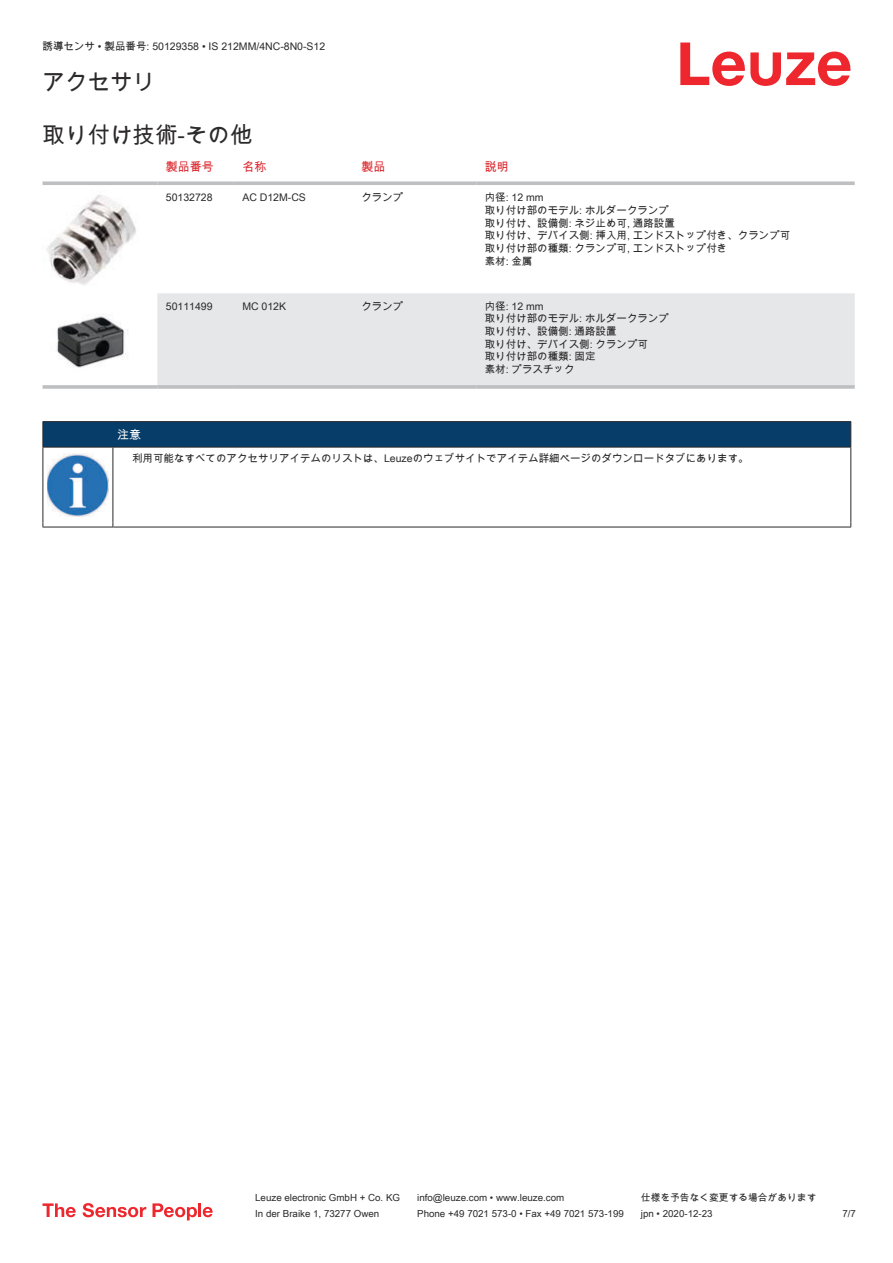
<style>
.page{position:relative;width:893px;height:1263px;background:#fff}
.page>*{position:absolute;margin:0;border:0;box-sizing:border-box;transform-origin:0 0}
.t1{font:22.5px "Arial Unicode MS";color:#2b292a}
.t2{font:12px "Arial Unicode MS";color:#db2a30}
.t3{font:12px "Arial Unicode MS";color:#fff}
.t4{font:10.5px/12.6px "Arial Unicode MS";color:#2b292a}
.t5{font:9.75px "Arial Unicode MS";color:#2b292a}
</style>
<div class="page">
<svg style="left:680px;top:43px;width:170px;height:43px"></svg>
<div style="left:157px;top:293px;width:698px;height:92px;background:#e6e7e9"></div>
<svg style="left:43px;top:181px;width:114px;height:4px"></svg>
<svg style="left:157px;top:181px;width:77px;height:4px"></svg>
<svg style="left:234px;top:181px;width:119px;height:4px"></svg>
<svg style="left:353px;top:181px;width:123px;height:4px"></svg>
<svg style="left:476px;top:181px;width:379px;height:4px;background:#c4c6c8"></svg>
<hr style="left:43px;top:385px;width:114px;height:4px;background:#bdbfc1">
<hr style="left:157px;top:385px;width:77px;height:4px;background:#c4c5c7">
<hr style="left:234px;top:385px;width:119px;height:4px;background:#bdbfc1">
<svg style="left:353px;top:385px;width:123px;height:4px"></svg>
<hr style="left:476px;top:385px;width:379px;height:4px;background:#c4c5c7">
<img style="left:47px;top:194px;width:89px;height:92px">
<img style="left:56px;top:314px;width:72px;height:54px">
<svg style="left:44px;top:448px;width:806px;height:79px"></svg>
<hr style="left:43px;top:421px;width:70px;height:1px;background:#2b292a">
<hr style="left:43px;top:447px;width:70px;height:1px;background:#2b292a">
<hr style="left:113px;top:421px;width:738px;height:1px;background:#2b292a">
<div style="left:43px;top:422px;width:808px;height:25px;background:#063d69"></div>
<hr style="left:113px;top:447px;width:738px;height:1px;background:#2b292a">
<hr style="left:43px;top:447px;width:1px;height:75px;background:#2b292a">
<hr style="left:113px;top:447px;width:1px;height:75px;background:#2b292a">
<hr style="left:850px;top:447px;width:1px;height:75px;background:#2b292a">
<hr style="left:43px;top:527px;width:70px;height:1px;background:#2b292a">
<hr style="left:113px;top:527px;width:738px;height:1px;background:#2b292a">
<img style="left:47px;top:453px;width:61px;height:63px">
<div style="left:115px;top:448px;width:734px;height:20px;background:#fff"></div>
<svg style="left:43px;top:1203px;width:33px;height:14px"></svg>
<svg style="left:83px;top:1203px;width:63px;height:14px"></svg>
<svg style="left:153px;top:1203px;width:44px;height:17px"></svg>
<hr style="left:198px;top:1203px;width:3px;height:14px;background:#ed272d">
<svg style="left:203px;top:1207px;width:10px;height:10px"></svg>
<p class="t4" style="left:43px;top:40px;width:284px">誘導センサ • 製品番号: 50129358 • IS 212MM/4NC-8N0-S12</p>
<h1 class="t1" style="left:43px;top:66px;width:114px">アクセサリ</h1>
<h1 class="t1" style="left:43px;top:119px;width:211px">取り付け技術-その他</h1>
<p class="t2" style="left:166px;top:158px;width:49px">製品番号</p>
<p class="t2" style="left:242px;top:158px;width:25px">名称</p>
<p class="t2" style="left:361px;top:158px;width:25px">製品</p>
<p class="t2" style="left:485px;top:158px;width:25px">説明</p>
<p class="t4" style="left:166px;top:191px;width:48px">50132728</p>
<p class="t4" style="left:242px;top:191px;width:65px">AC D12M-CS</p>
<p class="t4" style="left:361px;top:191px;width:43px">クランプ</p>
<p class="t4" style="left:485px;top:191px;width:307px">内径: 12 mm<br>取り付け部のモデル: ホルダークランプ<br>取り付け、設備側: ネジ止め可, 通路設置<br>取り付け、デバイス側: 挿入用, エンドストップ付き、クランプ可取り付け部の種類: クランプ可, エンドストップ付き<br>素材: 金属</p>
<p class="t4" style="left:166px;top:300px;width:48px">50111499</p>
<p class="t4" style="left:242px;top:300px;width:45px">MC 012K</p>
<p class="t4" style="left:361px;top:300px;width:43px">クランプ</p>
<p class="t4" style="left:485px;top:300px;width:186px">内径: 12 mm<br>取り付け部のモデル: ホルダークランプ取り付け、設備側: 通路設置<br>取り付け、デバイス側: クランプ可<br>取り付け部の種類: 固定<br>素材: プラスチック</p>
<p class="t3" style="left:117px;top:426px;width:25px">注意</p>
<p class="t4" style="left:132px;top:452px;width:618px">利用可能なすべてのアクセサリアイテムのリストは、Leuzeのウェブサイトでアイテム詳細ページのダウンロードタブにあります。</p>
<p class="t5" style="left:255px;top:1191px;width:146px">Leuze electronic GmbH + Co. KG</p>
<p class="t5" style="left:417px;top:1191px;width:149px">info@leuze.com • www.leuze.com</p>
<p class="t5" style="left:641px;top:1191px;width:177px">仕様を予告なく変更する場合があります</p>
<p class="t5" style="left:255px;top:1206px;width:126px">In der Braike 1, 73277 Owen</p>
<p class="t5" style="left:417px;top:1206px;width:208px">Phone +49 7021 573-0 • Fax +49 7021 573-199</p>
<p class="t5" style="left:641px;top:1206px;width:73px">jpn • 2020-12-23</p>
<p class="t5" style="left:842px;top:1206px;width:15px">7 /7</p>
</div>
